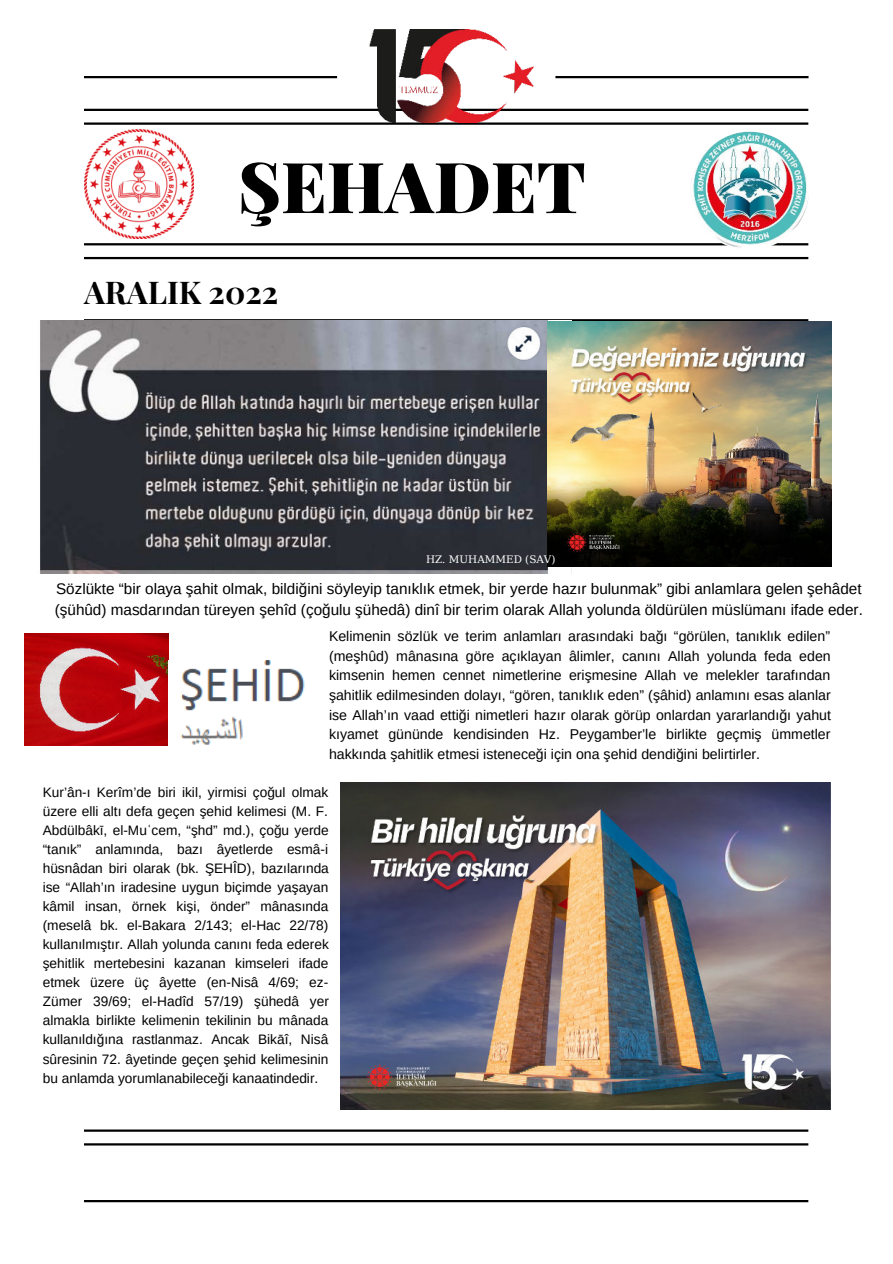
<style>
.page{position:relative;width:893px;height:1264px;background:#fff}
.page>*{position:absolute;margin:0;border:0;box-sizing:border-box;transform-origin:0 0}
.t1{font:900 70.35px "Playfair Display";color:#000}
.t2{font:700 31.5px "Playfair Display";color:#000}
.t3{font:15.3px/21.3px "Arimo";color:#000}
.t4{font:14.1px/19.5px "Arimo";color:#000;text-align:justify}
.t5{font:13.65px/19px "Arimo";color:#000;text-align:justify}
.t6{font:10.35px "DejaVu Serif";color:#fff}
</style>
<div class="page">
<hr style="left:84px;top:243px;width:724px;height:2px;background:#000">
<hr style="left:84px;top:109px;width:724px;height:2px;background:#000">
<hr style="left:84px;top:1129px;width:724px;height:2px;background:#000">
<hr style="left:84px;top:257px;width:724px;height:2px;background:#000">
<hr style="left:84px;top:319px;width:724px;height:2px;background:#000">
<hr style="left:84px;top:1199px;width:724px;height:3px;background:#000">
<hr style="left:84px;top:122px;width:724px;height:3px;background:#000">
<hr style="left:84px;top:76px;width:253px;height:2px;background:#000">
<hr style="left:555px;top:76px;width:253px;height:2px;background:#000">
<hr style="left:84px;top:1143px;width:724px;height:2px;background:#000">
<img style="left:370px;top:29px;width:163px;height:94px">
<img style="left:40px;top:320px;width:531px;height:253px">
<img style="left:548px;top:321px;width:283px;height:245px">
<img style="left:25px;top:634px;width:144px;height:111px">
<img style="left:168px;top:660px;width:137px;height:85px">
<img style="left:340px;top:782px;width:490px;height:327px">
<img style="left:84px;top:129px;width:109px;height:109px">
<img style="left:690px;top:132px;width:118px;height:118px;border-radius:50%">
<h1 class="t1" style="left:238px;top:131px;width:349px">ŞEHADET</h1>
<h2 class="t2" style="left:84px;top:267px;width:196px">ARALIK 2022</h2>
<p class="t6" style="left:426px;top:552px;width:131px">HZ. MUHAMMED (SAV)</p>
<p class="t3" style="left:55px;top:578px;width:809px">Sözlükte “bir olaya şahit olmak, bildiğini söyleyip tanıklık etmek, bir yerde hazır bulunmak” gibi anlamlara gelen şehâdet (şühûd) masdarından türeyen şehîd (çoğulu şühedâ) dinî bir terim olarak Allah yolunda öldürülen müslümanı ifade eder.</p>
<p class="t4" style="left:329px;top:626px;width:503px">Kelimenin sözlük ve terim anlamları arasındaki bağı “görülen, tanıklık edilen” (meşhûd) mânasına göre açıklayan âlimler, canını Allah yolunda feda eden kimsenin hemen cennet nimetlerine erişmesine Allah ve melekler tarafından şahitlik edilmesinden dolayı, “gören, tanıklık eden” (şâhid) anlamını esas alanlar ise Allah’ın vaad ettiği nimetleri hazır olarak görüp onlardan yararlandığı yahut kıyamet gününde kendisinden Hz. Peygamber’le birlikte geçmiş ümmetler hakkında şahitlik etmesi isteneceği için ona şehid dendiğini belirtirler.</p>
<p class="t5" style="left:43px;top:782px;width:288px">Kur’ân-ı Kerîm’de biri ikil, yirmisi çoğul olmak üzere elli altı defa geçen şehid kelimesi (M. F.<br>Abdülbâkī, el-Muʿcem, “şhd” md.), çoğu yerde “tanık” anlamında, bazı âyetlerde esmâ-i hüsnâdan biri olarak (bk. ŞEHÎD), bazılarında ise “Allah’ın iradesine uygun biçimde yaşayan kâmil insan, örnek kişi, önder” mânasında (meselâ bk. el-Bakara 2/143; el-Hac 22/78) kullanılmıştır. Allah yolunda canını feda ederek şehitlik mertebesini kazanan kimseleri ifade etmek üzere üç âyette (en-Nisâ 4/69; ez-Zümer 39/69; el-Hadîd 57/19) şühedâ yer almakla birlikte kelimenin tekilinin bu mânada kullanıldığına rastlanmaz. Ancak Bikāî, Nisâ sûresinin 72. âyetinde geçen şehid kelimesinin bu anlamda yorumlanabileceği kanaatindedir.</p>
</div>
